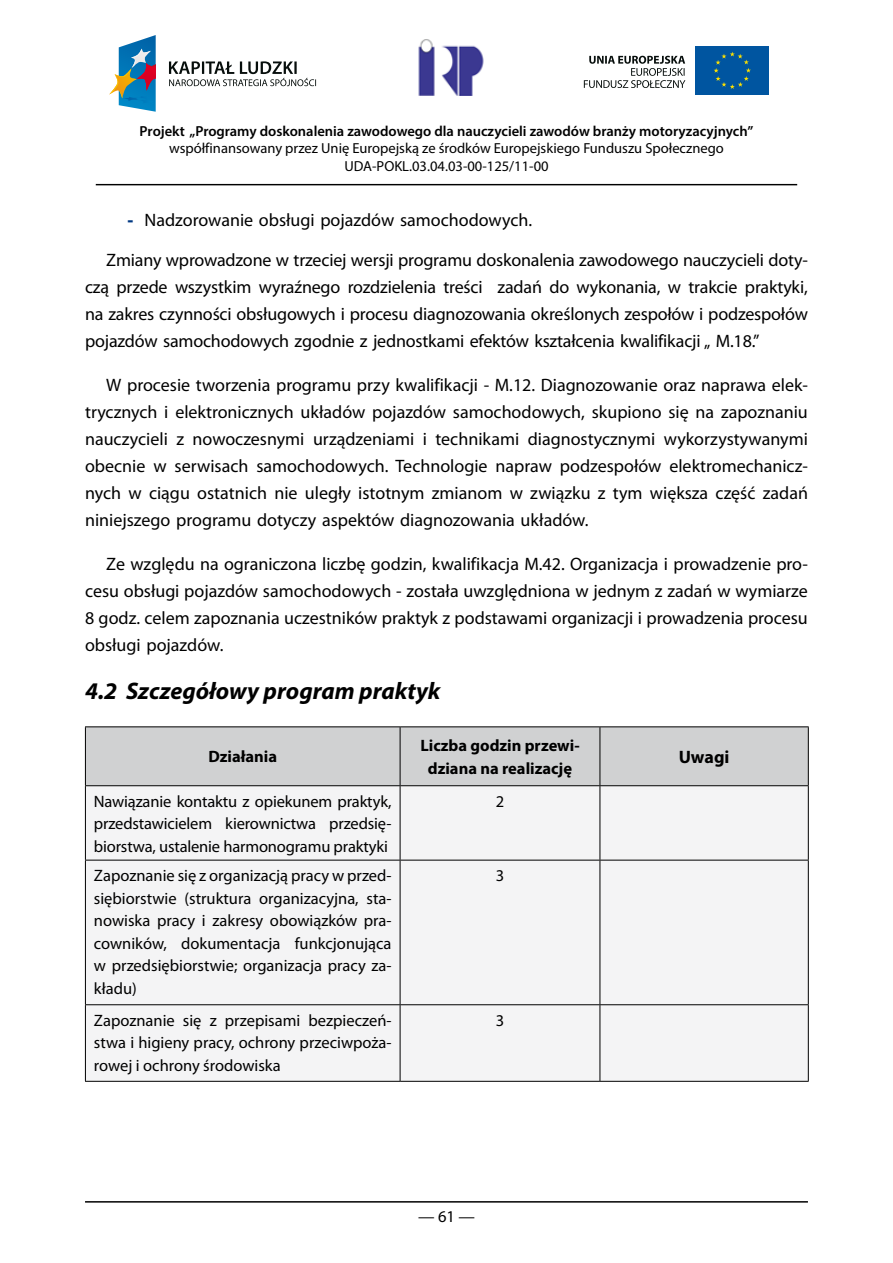
<style>
.page{position:relative;width:893px;height:1263px;background:#fff}
.page>*{position:absolute;margin:0;border:0;box-sizing:border-box;transform-origin:0 0}
.t1{font:italic 700 24px "Myriad Pro";color:#000}
.t2{font:18px/27px "Myriad Pro";color:#000;text-align:justify}
.t3{font:700 18px "Myriad Pro";letter-spacing:-.005em;color:#000}
.t4{font:16.5px/22.5px "Myriad Pro";color:#000;text-align:justify}
.t5{font:700 16.5px/22.5px "Myriad Pro";color:#000;text-align:center}
.t6{font:14.55px/17.4px "Myriad Pro";color:#000;text-align:center}
.t7{font:600 14.55px "Myriad Pro";color:#000}
.s1{font-weight:900;color:#003882}
</style>
<div class="page">
<hr style="left:85px;top:1201px;width:723px;height:1px;background:#000">
<hr style="left:96px;top:184px;width:701px;height:1px;background:#000">
<svg style="left:109px;top:35px;width:47px;height:77px"></svg>
<svg style="left:169px;top:61px;width:147px;height:25px"></svg>
<div style="left:696px;top:46px;width:73px;height:49px;background:#0055a0"></div>
<svg style="left:714px;top:52px;width:37px;height:37px"></svg>
<svg style="left:584px;top:56px;width:101px;height:32px"></svg>
<img style="left:418px;top:39px;width:66px;height:57px">
<div style="left:86px;top:727px;width:722px;height:58px;background:#d0d1d2"></div>
<div style="left:86px;top:786px;width:722px;height:295px;background:#f4f4f5"></div>
<hr style="left:400px;top:786px;width:1px;height:74px;background:#000">
<hr style="left:600px;top:786px;width:1px;height:74px;background:#000">
<hr style="left:85px;top:860px;width:315px;height:1px;background:#000">
<hr style="left:400px;top:860px;width:200px;height:1px;background:#000">
<hr style="left:400px;top:860px;width:1px;height:144px;background:#000">
<hr style="left:600px;top:860px;width:209px;height:1px;background:#000">
<hr style="left:600px;top:860px;width:1px;height:144px;background:#000">
<hr style="left:85px;top:1004px;width:315px;height:1px;background:#000">
<hr style="left:400px;top:1004px;width:200px;height:1px;background:#000">
<hr style="left:400px;top:1005px;width:1px;height:76px;background:#000">
<hr style="left:600px;top:1004px;width:209px;height:1px;background:#000">
<hr style="left:600px;top:1005px;width:1px;height:76px;background:#000">
<hr style="left:85px;top:1081px;width:315px;height:1px;background:#000">
<hr style="left:400px;top:1081px;width:200px;height:1px;background:#000">
<hr style="left:600px;top:1081px;width:209px;height:1px;background:#000">
<hr style="left:400px;top:727px;width:1px;height:58px;background:#000">
<hr style="left:600px;top:727px;width:1px;height:58px;background:#000">
<hr style="left:85px;top:726px;width:315px;height:1px;background:#000">
<hr style="left:85px;top:727px;width:1px;height:58px;background:#000">
<hr style="left:400px;top:726px;width:200px;height:1px;background:#000">
<hr style="left:600px;top:726px;width:209px;height:1px;background:#000">
<hr style="left:808px;top:727px;width:1px;height:58px;background:#000">
<hr style="left:85px;top:785px;width:315px;height:1px;background:#000">
<hr style="left:85px;top:786px;width:1px;height:74px;background:#000">
<hr style="left:400px;top:785px;width:200px;height:1px;background:#000">
<hr style="left:600px;top:785px;width:209px;height:1px;background:#000">
<hr style="left:808px;top:786px;width:1px;height:74px;background:#000">
<hr style="left:85px;top:860px;width:1px;height:144px;background:#000">
<hr style="left:808px;top:860px;width:1px;height:144px;background:#000">
<hr style="left:85px;top:1005px;width:1px;height:76px;background:#000">
<hr style="left:808px;top:1005px;width:1px;height:76px;background:#000">
<p class="t7" style="left:140px;top:122px;width:615px">Projekt „Programy doskonalenia zawodowego dla nauczycieli zawodów branży motoryzacyjnych”</p>
<p class="t6" style="left:169px;top:140px;width:556px">współfinansowany przez Unię Europejską ze środków Europejskiego Funduszu Społecznego<br>UDA-POKL.03.04.03-00-125/11-00</p>
<p class="t2" style="left:128px;top:206px;width:406px"><span class="s1">-</span> Nadzorowanie obsługi pojazdów samochodowych.</p>
<p class="t2" style="left:85px;top:246px;width:724px;text-indent:21px">Zmiany wprowadzone w trzeciej wersji programu doskonalenia zawodowego nauczycieli doty&shy;czą przede wszystkim wyraźnego rozdzielenia treści zadań do wykonania, w trakcie praktyki, na zakres czynności obsługowych i procesu diagnozowania określonych zespołów i podzespołów pojazdów samochodowych zgodnie z jednostkami efektów kształcenia kwalifikacji „ M.18.”</p>
<p class="t2" style="left:85px;top:371px;width:724px;text-indent:21px">W procesie tworzenia programu przy kwalifikacji - M.12. Diagnozowanie oraz naprawa elek&shy;trycznych i elektronicznych układów pojazdów samochodowych, skupiono się na zapoznaniu nauczycieli z nowoczesnymi urządzeniami i technikami diagnostycznymi wykorzystywanymi obecnie w serwisach samochodowych. Technologie napraw podzespołów elektromechanicz&shy;nych w ciągu ostatnich nie uległy istotnym zmianom w związku z tym większa część zadań niniejszego programu dotyczy aspektów diagnozowania układów.</p>
<p class="t2" style="left:85px;top:550px;width:724px;text-indent:21px">Ze względu na ograniczona liczbę godzin, kwalifikacja M.42. Organizacja i prowadzenie pro&shy;cesu obsługi pojazdów samochodowych - została uwzględniona w jednym z zadań w wymiarze 8 godz. celem zapoznania uczestników praktyk z podstawami organizacji i prowadzenia procesu obsługi pojazdów.</p>
<h1 class="t1" style="left:85px;top:675px;width:357px">4.2 Szczegółowy program praktyk</h1>
<p class="t5" style="left:208px;top:745px;width:70px">Działania</p>
<p class="t5" style="left:420px;top:734px;width:161px">Liczba godzin przewi&shy;dziana na realizację</p>
<p class="t3" style="left:679px;top:745px;width:52px">Uwagi</p>
<p class="t4" style="left:94px;top:789px;width:299px">Nawiązanie kontaktu z opiekunem praktyk, przedstawicielem kierownictwa przedsię&shy;biorstwa, ustalenie harmonogramu praktyki</p>
<p class="t4" style="left:496px;top:789px;width:10px">2</p>
<p class="t4" style="left:94px;top:864px;width:299px">Zapoznanie się z organizacją pracy w przed&shy;siębiorstwie (struktura organizacyjna, sta&shy;nowiska pracy i zakresy obowiązków pra&shy;cowników, dokumentacja funkcjonująca w przedsiębiorstwie; organizacja pracy za&shy;kładu)</p>
<p class="t4" style="left:496px;top:864px;width:10px">3</p>
<p class="t4" style="left:94px;top:1009px;width:299px">Zapoznanie się z przepisami bezpieczeń&shy;stwa i higieny pracy, ochrony przeciwpoża&shy;rowej i ochrony środowiska</p>
<p class="t4" style="left:496px;top:1009px;width:10px">3</p>
<p class="t4" style="left:418px;top:1205px;width:58px">— 61 —</p>
</div>
